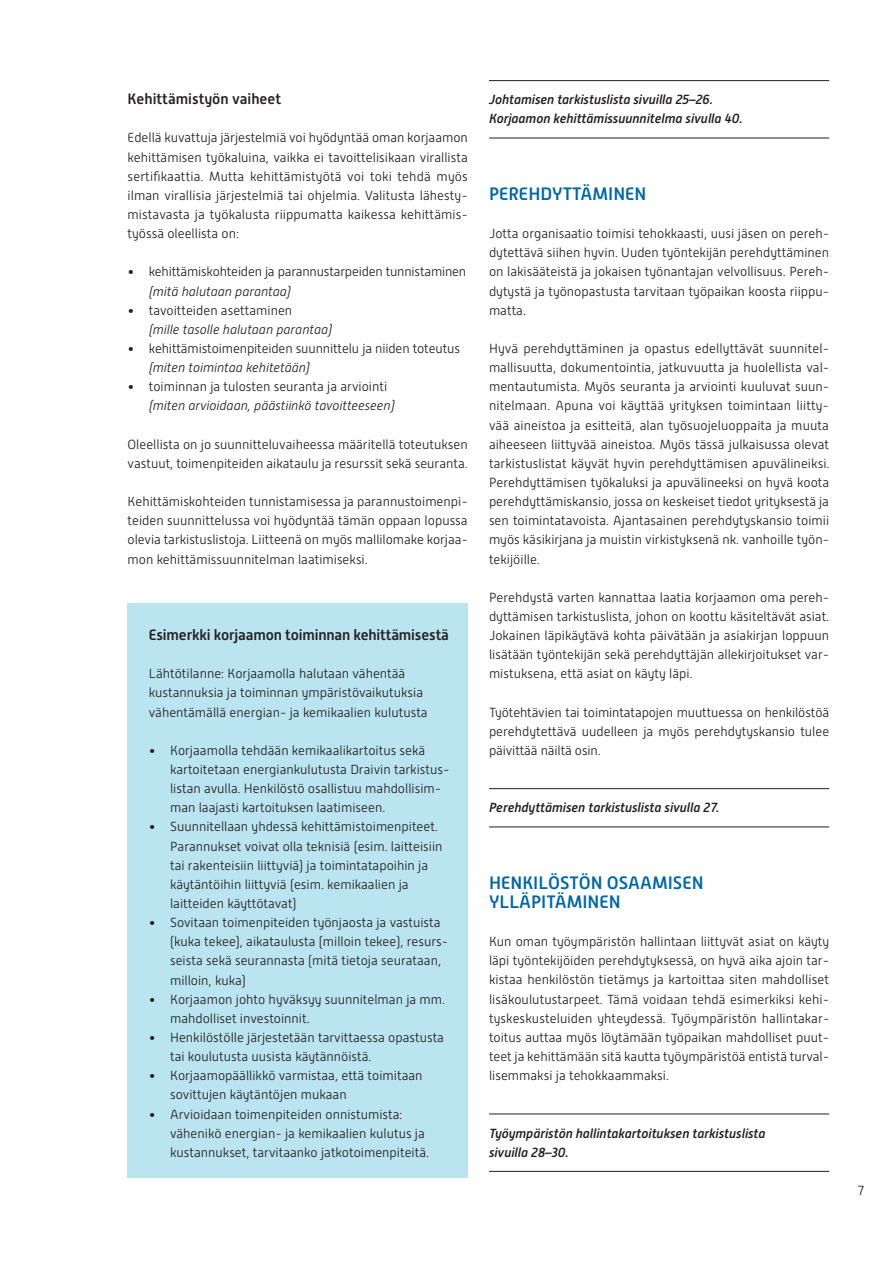
<style>
.page{position:relative;width:893px;height:1263px;background:#fff}
.page>*{position:absolute;margin:0;border:0;box-sizing:border-box;transform-origin:0 0}
.t1{font:500 18px "Alwyn New";color:#0066a5}
.t2{font:500 15px "Alwyn New";letter-spacing:-.01em;color:#231f20}
.t3{font:300 13.2px/19.2px "Alwyn New";color:#231f20}
.t4{font:italic 500 13.2px/19.2px "Alwyn New";color:#231f20}
.t5{font:italic 300 13.2px "Alwyn New";color:#231f20}
</style>
<div class="page">
<hr style="left:489px;top:80px;width:340px;height:1px;background:#231f20">
<hr style="left:489px;top:138px;width:340px;height:1px;background:#231f20">
<hr style="left:489px;top:788px;width:340px;height:1px;background:#231f20">
<hr style="left:489px;top:827px;width:340px;height:1px;background:#231f20">
<hr style="left:489px;top:1114px;width:340px;height:1px;background:#231f20">
<hr style="left:489px;top:1171px;width:340px;height:1px;background:#231f20">
<div style="left:128px;top:604px;width:340px;height:574px;background:#bae4ef"></div>
<p class="t2" style="left:128px;top:90px;width:155px">Kehittämistyön vaiheet</p>
<p class="t3" style="left:128px;top:128px;width:342px;text-align:justify">Edellä kuvattuja järjestelmiä voi hyödyntää oman korjaamon kehittämisen työkaluina, vaikka ei tavoittelisikaan virallista sertifikaattia. Mutta kehittämistyötä voi toki tehdä myös ilman virallisia järjestelmiä tai ohjelmia. Valitusta lähesty&shy;mistavasta ja työkalusta riippumatta kaikessa kehittämis&shy;työssä oleellista on:</p>
<p class="t3" style="left:128px;top:262px;width:340px">• kehittämiskohteiden ja parannustarpeiden tunnistaminen</p>
<p class="t5" style="left:149px;top:284px;width:144px">(mitä halutaan parantaa)</p>
<p class="t3" style="left:128px;top:301px;width:166px">• tavoitteiden asettaminen</p>
<p class="t5" style="left:149px;top:322px;width:185px">(mille tasolle halutaan parantaa)</p>
<p class="t3" style="left:128px;top:339px;width:334px">• kehittämistoimenpiteiden suunnittelu ja niiden toteutus</p>
<p class="t5" style="left:149px;top:360px;width:163px">(miten toimintaa kehitetään)</p>
<p class="t3" style="left:128px;top:377px;width:261px">• toiminnan ja tulosten seuranta ja arviointi</p>
<p class="t5" style="left:149px;top:399px;width:247px">(miten arvioidaan, päästiinkö tavoitteeseen)</p>
<p class="t3" style="left:128px;top:435px;width:342px">Oleellista on jo suunnitteluvaiheessa määritellä toteutuksen vastuut, toimenpiteiden aikataulu ja resurssit sekä seuranta.</p>
<p class="t3" style="left:128px;top:492px;width:342px;text-align:justify">Kehittämiskohteiden tunnistamisessa ja parannustoimenpi&shy;teiden suunnittelussa voi hyödyntää tämän oppaan lopussa olevia tarkistuslistoja. Liitteenä on myös mallilomake korjaa&shy;mon kehittämissuunnitelman laatimiseksi.</p>
<p class="t2" style="left:149px;top:626px;width:302px">Esimerkki korjaamon toiminnan kehittämisestä</p>
<p class="t3" style="left:149px;top:664px;width:280px">Lähtötilanne: Korjaamolla halutaan vähentää kustannuksia ja toiminnan ympäristövaikutuksia vähentämällä energian- ja kemikaalien kulutusta</p>
<p class="t3" style="left:170px;top:741px;width:281px;text-indent:-21px">• Korjaamolla tehdään kemikaalikartoitus sekä kartoitetaan energiankulutusta Draivin tarkistus&shy;listan avulla. Henkilöstö osallistuu mahdollisim&shy;man laajasti kartoituksen laatimiseen.</p>
<p class="t3" style="left:170px;top:817px;width:274px;text-indent:-21px">• Suunnitellaan yhdessä kehittämistoimenpiteet.<br>Parannukset voivat olla teknisiä (esim. laitteisiin tai rakenteisiin liittyviä) ja toimintatapoihin ja käytäntöihin liittyviä (esim. kemikaalien ja laitteiden käyttötavat)</p>
<p class="t3" style="left:170px;top:913px;width:280px;text-indent:-21px">• Sovitaan toimenpiteiden työnjaosta ja vastuista (kuka tekee), aikataulusta (milloin tekee), resurs&shy;seista sekä seurannasta (mitä tietoja seurataan, milloin, kuka)</p>
<p class="t3" style="left:170px;top:989px;width:276px;text-indent:-21px">• Korjaamon johto hyväksyy suunnitelman ja mm. mahdolliset investoinnit.</p>
<p class="t3" style="left:170px;top:1028px;width:275px;text-indent:-21px">• Henkilöstölle järjestetään tarvittaessa opastusta tai koulutusta uusista käytännöistä.</p>
<p class="t3" style="left:170px;top:1066px;width:254px;text-indent:-21px">• Korjaamopäällikkö varmistaa, että toimitaan sovittujen käytäntöjen mukaan</p>
<p class="t3" style="left:170px;top:1104px;width:260px;text-indent:-21px">• Arvioidaan toimenpiteiden onnistumista: vähenikö energian- ja kemikaalien kulutus ja kustannukset, tarvitaanko jatkotoimenpiteitä.</p>
<p class="t4" style="left:489px;top:90px;width:255px">Johtamisen tarkistuslista sivuilla 25–26.<br>Korjaamon kehittämissuunnitelma sivulla 40.</p>
<h1 class="t1" style="left:489px;top:183px;width:21px">Pereh</h1>
<h1 class="t1" style="left:540px;top:183px;width:23px">dyttäminen</h1>
<p class="t3" style="left:489px;top:224px;width:342px;text-align:justify">Jotta organisaatio toimisi tehokkaasti, uusi jäsen on pereh&shy;dytettävä siihen hyvin. Uuden työntekijän perehdyttäminen on lakisääteistä ja jokaisen työnantajan velvollisuus. Pereh&shy;dytystä ja työnopastusta tarvitaan työpaikan koosta riippu&shy;matta.</p>
<p class="t3" style="left:489px;top:339px;width:342px;text-align:justify">Hyvä perehdyttäminen ja opastus edellyttävät suunnitel&shy;mallisuutta, dokumentointia, jatkuvuutta ja huolellista val&shy;mentautumista. Myös seuranta ja arviointi kuuluvat suun&shy;nitelmaan. Apuna voi käyttää yrityksen toimintaan liitty&shy;vää aineistoa ja esitteitä, alan työsuojeluoppaita ja muuta aiheeseen liittyvää aineistoa. Myös tässä julkaisussa olevat tarkistuslistat käyvät hyvin perehdyttämisen apuvälineiksi.<br>Perehdyttämisen työkaluksi ja apuvälineeksi on hyvä koota perehdyttämiskansio, jossa on keskeiset tiedot yrityksestä ja sen toimintatavoista. Ajantasainen perehdytyskansio toimii myös käsikirjana ja muistin virkistyksenä nk. vanhoille työn&shy;tekijöille.</p>
<p class="t3" style="left:489px;top:588px;width:342px;text-align:justify">Perehdystä varten kannattaa laatia korjaamon oma pereh&shy;dyttämisen tarkistuslista, johon on koottu käsiteltävät asiat.<br>Jokainen läpikäytävä kohta päivätään ja asiakirjan loppuun lisätään työntekijän sekä perehdyttäjän allekirjoitukset var&shy;mistuksena, että asiat on käyty läpi.</p>
<p class="t3" style="left:489px;top:702px;width:342px;text-align:justify">Työtehtävien tai toimintatapojen muuttuessa on henkilöstöä perehdytettävä uudelleen ja myös perehdytyskansio tulee päivittää näiltä osin.</p>
<p class="t4" style="left:489px;top:798px;width:232px">Perehdyttämisen tarkistuslista sivulla 27.</p>
<h1 class="t1" style="left:489px;top:872px;width:24px">Henkilöstön</h1>
<h1 class="t1" style="left:607px;top:872px;width:12px">osaamisen</h1>
<h1 class="t1" style="left:489px;top:891px;width:11px">ylläpitäminen</h1>
<p class="t3" style="left:489px;top:932px;width:342px;text-align:justify">Kun oman työympäristön hallintaan liittyvät asiat on käyty läpi työntekijöiden perehdytyksessä, on hyvä aika ajoin tar&shy;kistaa henkilöstön tietämys ja kartoittaa siten mahdolliset lisäkoulutustarpeet. Tämä voidaan tehdä esimerkiksi kehi&shy;tyskeskusteluiden yhteydessä. Työympäristön hallintakar&shy;toitus auttaa myös löytämään työpaikan mahdolliset puut&shy;teet ja kehittämään sitä kautta työympäristöä entistä turval&shy;lisemmaksi ja tehokkaammaksi.</p>
<p class="t4" style="left:489px;top:1123px;width:278px">Työympäristön hallintakartoituksen tarkistuslista sivuilla 28–30.</p>
<p class="t3" style="left:858px;top:1181px;width:8px">7</p>
</div>
